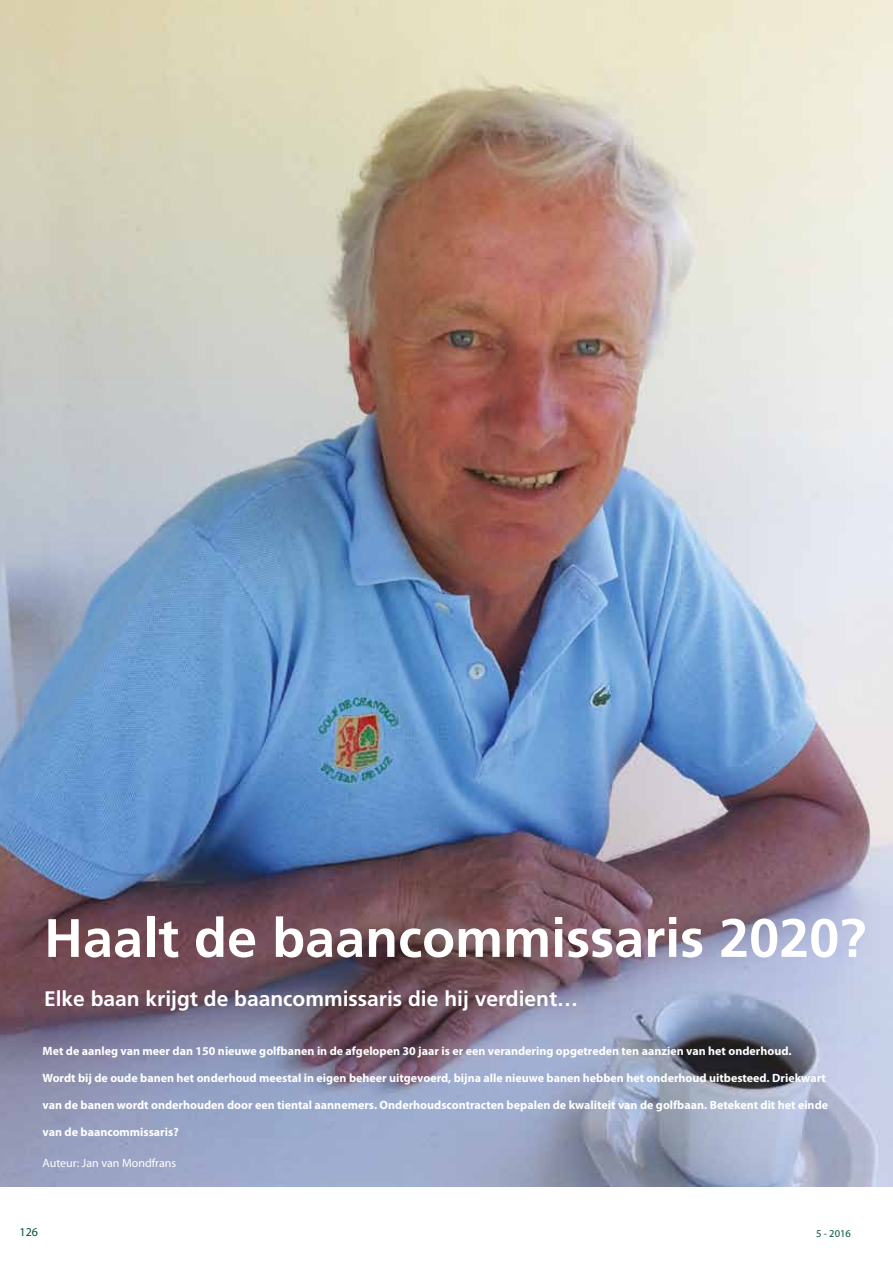
<style>
.page{position:relative;width:893px;height:1263px;background:#fff}
.page>*{position:absolute;margin:0;border:0;box-sizing:border-box;transform-origin:0 0}
.t1{font:700 54px "Frutiger";color:#fff}
.t2{font:700 21px "Frutiger";color:#fff}
.t3{font:700 12px "Myriad Pro";color:#fff}
.t4{font:12px "Myriad Pro";color:#fff}
.t5{font:12px "Myriad Pro";color:#00533d}
.t6{font:10.5px "Myriad Pro";color:#00533d}
</style>
<div class="page">
<img style="left:0;top:0;width:893px;height:1186px">
<h1 class="t1" style="left:44px;top:906px;width:824px">Haalt de baancommissaris 2020?</h1>
<h2 class="t2" style="left:44px;top:986px;width:536px">Elke baan krijgt de baancommissaris die hij verdient…</h2>
<p class="t3" style="left:43px;top:1043px;width:750px">Met de aanleg van meer dan 150 nieuwe golfbanen in de afgelopen 30 jaar is er een verandering opgetreden ten aanzien van het onderhoud.</p>
<p class="t3" style="left:43px;top:1070px;width:785px">Wordt bij de oude banen het onderhoud meestal in eigen beheer uitgevoerd, bijna alle nieuwe banen hebben het onderhoud uitbesteed. Driekwart</p>
<p class="t3" style="left:43px;top:1097px;width:787px">van de banen wordt onderhouden door een tiental aannemers. Onderhoudscontracten bepalen de kwaliteit van de golfbaan. Betekent dit het einde</p>
<p class="t3" style="left:43px;top:1124px;width:138px">van de baancommissaris?</p>
<p class="t4" style="left:43px;top:1156px;width:135px">Auteur: Jan van Mondfrans</p>
<p class="t5" style="left:20px;top:1224px;width:20px">126</p>
<p class="t6" style="left:816px;top:1227px;width:36px">5 - 2016</p>
</div>
